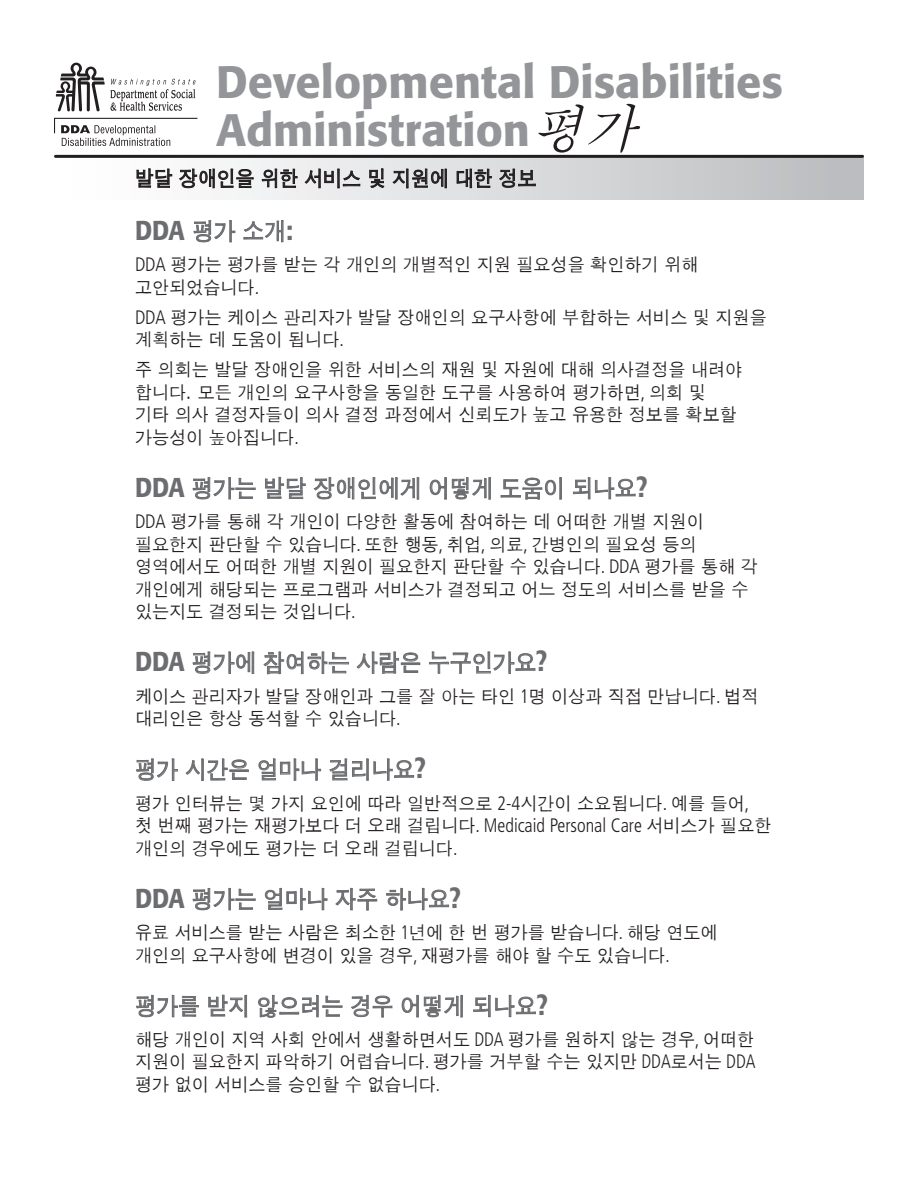
<style>
.page{position:relative;width:918px;height:1188px;background:#fff}
.page>*{position:absolute;margin:0;border:0;box-sizing:border-box;transform-origin:0 0}
.t1{font:500 45px/48px "Formata";color:#939598}
.Head{font:500 27px "Formata";color:#6c6d70;scale:.9 1}
.Head-2{font:24px "Apple Gothic";color:#6c6d70;scale:.9 1}
.Bullet_List{font:21px "Apple Gothic";color:#231f20;scale:.9 1}
.Body_Copy{font:18px/22.5px "Apple Gothic";color:#231f20;scale:.95 1}
.s1{font-family:"Apple Gothic";font-weight:400;font-size:24px}
.s2{font-family:"Frutiger LT Std";font-weight:300;font-stretch:condensed;font-size:19.5px}
.s3{font-family:"Formata";font-weight:500;font-size:27px}
</style>
<div class="page">
<div style="left:54px;top:155px;width:810px;height:44px;background:linear-gradient(to right,#fff,#bbbdc0)"></div>
<hr style="left:56px;top:155px;width:806px;height:3px;background:#231f20">
<svg style="left:193px;top:220px;width:43px;height:23px"></svg>
<svg style="left:243px;top:220px;width:41px;height:23px"></svg>
<svg style="left:192px;top:477px;width:64px;height:23px"></svg>
<svg style="left:265px;top:476px;width:41px;height:23px"></svg>
<svg style="left:314px;top:477px;width:106px;height:23px"></svg>
<svg style="left:430px;top:477px;width:61px;height:23px"></svg>
<svg style="left:500px;top:477px;width:62px;height:23px"></svg>
<svg style="left:573px;top:477px;width:63px;height:23px"></svg>
<svg style="left:192px;top:651px;width:63px;height:23px"></svg>
<svg style="left:263px;top:651px;width:86px;height:24px"></svg>
<svg style="left:357px;top:651px;width:64px;height:23px"></svg>
<svg style="left:429px;top:651px;width:107px;height:23px"></svg>
<svg style="left:136px;top:758px;width:42px;height:23px"></svg>
<svg style="left:186px;top:758px;width:63px;height:23px"></svg>
<svg style="left:258px;top:758px;width:63px;height:23px"></svg>
<svg style="left:329px;top:758px;width:85px;height:23px"></svg>
<svg style="left:192px;top:887px;width:64px;height:24px"></svg>
<svg style="left:265px;top:887px;width:63px;height:24px"></svg>
<svg style="left:335px;top:888px;width:43px;height:23px"></svg>
<svg style="left:386px;top:888px;width:63px;height:23px"></svg>
<svg style="left:136px;top:994px;width:63px;height:24px"></svg>
<svg style="left:208px;top:994px;width:39px;height:24px"></svg>
<svg style="left:258px;top:995px;width:85px;height:23px"></svg>
<svg style="left:351px;top:995px;width:42px;height:23px"></svg>
<svg style="left:401px;top:994px;width:62px;height:24px"></svg>
<svg style="left:473px;top:995px;width:63px;height:22px"></svg>
<svg style="left:136px;top:168px;width:37px;height:20px"></svg>
<svg style="left:179px;top:168px;width:75px;height:21px"></svg>
<svg style="left:261px;top:168px;width:37px;height:22px"></svg>
<svg style="left:304px;top:164px;width:57px;height:25px"></svg>
<svg style="left:369px;top:168px;width:16px;height:21px"></svg>
<svg style="left:392px;top:161px;width:55px;height:39px;background:#c0c0c2"></svg>
<svg style="left:456px;top:168px;width:36px;height:20px"></svg>
<svg style="left:499px;top:168px;width:37px;height:20px"></svg>
<svg style="left:54px;top:63px;width:144px;height:83px"></svg>
<p class="t1" style="left:216px;top:58px;width:569px">Developmental Disabilities<br>Administration</p>
<p class="Bullet_List" style="left:135px;top:167px;width:448px">발달 장애인을 위한 서비스 및 지원에 대한 정보</p>
<p class="Head" style="left:135px;top:214px;width:177px">DDA <span class="s1">평가 소개</span>:</p>
<p class="Body_Copy" style="left:135px;top:254px;width:595px"><span class="s2">DDA</span> 평가는 평가를 받는 각 개인의 개별적인 지원 필요성을 확인하기 위해 고안되었습니다<span class="s2">.</span></p>
<p class="Body_Copy" style="left:135px;top:306px;width:667px"><span class="s2">DDA</span> 평가는 케이스 관리자가 발달 장애인의 요구사항에 부합하는 서비스 및 지원을 계획하는 데 도움이 됩니다<span class="s2">.</span></p>
<p class="Body_Copy" style="left:135px;top:359px;width:641px">주 의회는 발달 장애인을 위한 서비스의 재원 및 자원에 대해 의사결정을 내려야 합니다. 모든 개인의 요구사항을 동일한 도구를 사용하여 평가하면<span class="s2">,</span> 의회 및 기타 의사 결정자들이 의사 결정 과정에서 신뢰도가 높고 유용한 정보를 확보할 가능성이 높아집니다<span class="s2">.</span></p>
<p class="Head-2" style="left:135px;top:475px;width:571px"><span class="s3">DDA</span> 평가는 발달 장애인에게 어떻게 도움이 되나요<span class="s3">?</span></p>
<p class="Body_Copy" style="left:135px;top:511px;width:657px"><span class="s2">DDA</span> 평가를 통해 각 개인이 다양한 활동에 참여하는 데 어떠한 개별 지원이 필요한지 판단할 수 있습니다<span class="s2">.</span> 또한 행동<span class="s2">,</span> 취업<span class="s2">,</span> 의료<span class="s2">,</span> 간병인의 필요성 등의 영역에서도 어떠한 개별 지원이 필요한지 판단할 수 있습니다<span class="s2">. DDA</span> 평가를 통해 각 개인에게 해당되는 프로그램과 서비스가 결정되고 어느 정도의 서비스를 받을 수 있는지도 결정되는 것입니다<span class="s2">.</span></p>
<p class="Head-2" style="left:135px;top:649px;width:460px"><span class="s3">DDA</span> 평가에 참여하는 사람은 누구인가요<span class="s3">?</span></p>
<p class="Body_Copy" style="left:135px;top:685px;width:658px">케이스 관리자가 발달 장애인과 그를 잘 아는 타인 <span class="s2">1</span>명 이상과 직접 만납니다<span class="s2">.</span> 법적 대리인은 항상 동석할 수 있습니다<span class="s2">.</span></p>
<p class="Head-2" style="left:135px;top:756px;width:325px">평가 시간은 얼마나 걸리나요<span class="s3">?</span></p>
<p class="Body_Copy" style="left:135px;top:792px;width:672px">평가 인터뷰는 몇 가지 요인에 따라 일반적으로 <span class="s2">2-4</span>시간이 소요됩니다<span class="s2">.</span> 예를 들어<span class="s2">,<br></span>첫 번째 평가는 재평가보다 더 오래 걸립니다<span class="s2">. Medicaid Personal Care</span> 서비스가 필요한 개인의 경우에도 평가는 더 오래 걸립니다<span class="s2">.</span></p>
<p class="Head-2" style="left:135px;top:886px;width:364px"><span class="s3">DDA</span> 평가는 얼마나 자주 하나요<span class="s3">?</span></p>
<p class="Body_Copy" style="left:135px;top:922px;width:615px">유료 서비스를 받는 사람은 최소한 <span class="s2">1</span>년에 한 번 평가를 받습니다<span class="s2">.</span> 해당 연도에 개인의 요구사항에 변경이 있을 경우<span class="s2">,</span> 재평가를 해야 할 수도 있습니다<span class="s2">.</span></p>
<p class="Head-2" style="left:135px;top:993px;width:460px">평가를 받지 않으려는 경우 어떻게 되나요<span class="s3">?</span></p>
<p class="Body_Copy" style="left:135px;top:1029px;width:655px;text-align:justify">해당 개인이 지역 사회 안에서 생활하면서도 <span class="s2">DDA</span> 평가를 원하지 않는 경우<span class="s2">,</span> 어떠한 지원이 필요한지 파악하기 어렵습니다<span class="s2">.</span> 평가를 거부할 수는 있지만 <span class="s2">DDA</span>로서는 <span class="s2">DDA </span>평가 없이 서비스를 승인할 수 없습니다<span class="s2">.</span></p>
</div>
